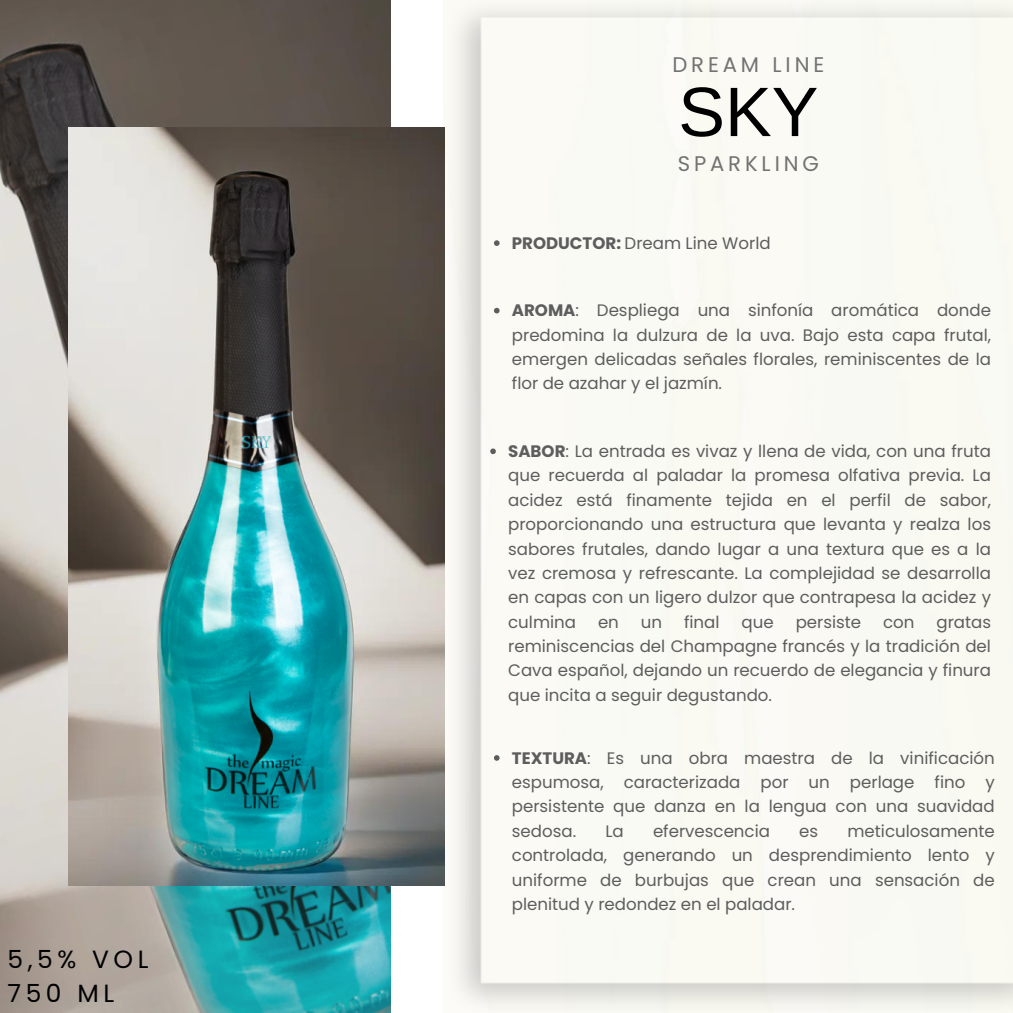
<style>
.page{position:relative;width:1013px;height:1013px;background:#fff}
.page>*{position:absolute;margin:0;border:0;box-sizing:border-box;transform-origin:0 0}
.t1{font:70px "Arimo";color:#000}
.t2{font:24.88px/34.8px "Poppins";letter-spacing:.185em;color:#000}
.t3{font:21.12px "Poppins";letter-spacing:.185em;color:#727272}
.t4{font:16.62px/24.4px "Poppins";color:#5d5d5d;text-align:justify}
.s1{font-weight:700}
</style>
<div class="page">
<div style="left:444px;top:0;width:568px;height:1012px;background:#f9f9f4"></div>
<img style="left:0;top:0;width:390px;height:1012px">
<img style="left:68px;top:127px;width:376px;height:758px">
<svg style="left:494px;top:308px;width:5px;height:5px"></svg>
<svg style="left:494px;top:240px;width:5px;height:6px"></svg>
<svg style="left:490px;top:448px;width:6px;height:6px"></svg>
<svg style="left:494px;top:755px;width:5px;height:5px"></svg>
<p class="t2" style="left:8px;top:941px;width:142px">5,5% VOL<br>750 ML</p>
<p class="t3" style="left:672px;top:50px;width:153px">DREAM LINE</p>
<h2 class="t1" style="left:678px;top:73px;width:141px">SKY</h2>
<p class="t3" style="left:677px;top:149px;width:143px">SPARKLING</p>
<h3 class="t4" style="left:512px;top:231px;width:260px"><span class="s1">PRODUCTOR:</span> Dream Line World</h3>
<p class="t4" style="left:512px;top:298px;width:480px"><span class="s1">AROMA</span>: Despliega una sinfonía aromática donde predomina la dulzura de la uva. Bajo esta capa frutal, emergen delicadas señales florales, reminiscentes de la flor de azahar y el jazmín.</p>
<h1 class="t4" style="left:508px;top:439px;width:484px"><span class="s1">SABOR</span>: La entrada es vivaz y llena de vida, con una fruta que recuerda al paladar la promesa olfativa previa. La acidez está finamente tejida en el perfil de sabor, proporcionando una estructura que levanta y realza los sabores frutales, dando lugar a una textura que es a la vez cremosa y refrescante. La complejidad se desarrolla en capas con un ligero dulzor que contrapesa la acidez y culmina</h1>
<h1 class="t4" style="left:598px;top:609px;width:22px">en</h1>
<h1 class="t4" style="left:641px;top:609px;width:23px">un</h1>
<h1 class="t4" style="left:684px;top:609px;width:37px">final</h1>
<h1 class="t4" style="left:741px;top:609px;width:34px">que</h1>
<h1 class="t4" style="left:795px;top:609px;width:67px">persiste</h1>
<h1 class="t4" style="left:883px;top:609px;width:33px">con</h1>
<h1 class="t4" style="left:508px;top:609px;width:484px;text-indent:428px">gratas reminiscencias del Champagne francés y la tradición del Cava español, dejando un recuerdo de elegancia y finura que incita a seguir degustando.</h1>
<h3 class="t4" style="left:512px;top:745px;width:484px"><span class="s1">TEXTURA</span>: Es una obra maestra de la vinificación espumosa, caracterizada por un perlage fino y persistente que danza en la lengua con una suavidad sedosa.</h3>
<h3 class="t4" style="left:605px;top:818px;width:20px">La</h3>
<h3 class="t4" style="left:653px;top:818px;width:118px">efervescencia</h3>
<h3 class="t4" style="left:799px;top:818px;width:20px">es</h3>
<h3 class="t4" style="left:512px;top:818px;width:484px;text-indent:335px">meticulosamente controlada, generando un desprendimiento lento y uniforme de burbujas que crean una sensación de plenitud y redondez en el paladar.</h3>
</div>
